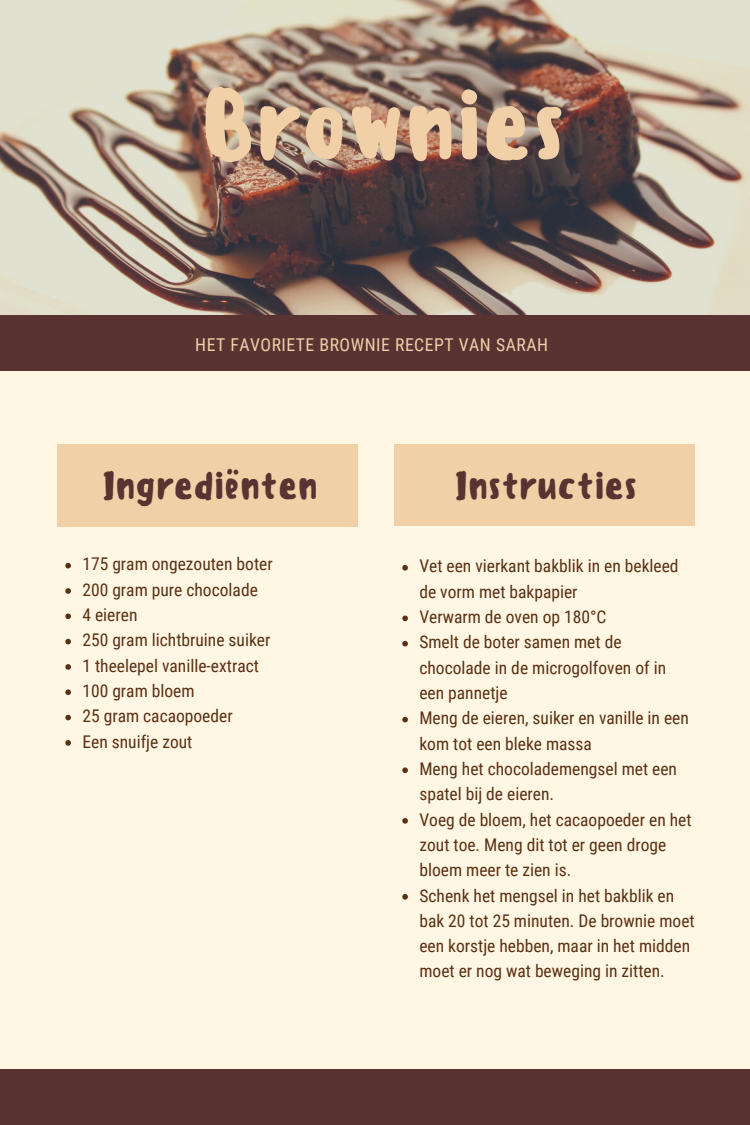
<style>
.page{position:relative;width:750px;height:1125px;background:#fff7e4}
.page>*{position:absolute;margin:0;border:0;box-sizing:border-box;transform-origin:0 0}
.t1{font:500 94.38px "Sensei";color:#f1cfa7}
.t2{font:500 36.88px "Sensei";color:#593331}
.t3{font:17.62px "Roboto Condensed";letter-spacing:.03em;color:#f1cfa7}
.t4{font:17.5px/25.2px "Roboto Condensed";color:#5a3013}
</style>
<div class="page">
<img style="left:0;top:0;width:750px;height:316px">
<div style="left:57px;top:445px;width:301px;height:81px;background:#f1cfa7"></div>
<div style="left:0;top:1069px;width:750px;height:56px;background:#593331"></div>
<div style="left:394px;top:444px;width:301px;height:82px;background:#f1cfa7"></div>
<div style="left:0;top:316px;width:750px;height:55px;background:#593331"></div>
<svg style="left:65px;top:563px;width:6px;height:6px"></svg>
<svg style="left:65px;top:588px;width:6px;height:6px"></svg>
<svg style="left:65px;top:614px;width:6px;height:5px"></svg>
<svg style="left:65px;top:639px;width:6px;height:5px"></svg>
<svg style="left:65px;top:664px;width:6px;height:6px"></svg>
<svg style="left:65px;top:689px;width:6px;height:6px"></svg>
<svg style="left:65px;top:715px;width:6px;height:5px"></svg>
<svg style="left:65px;top:740px;width:6px;height:6px"></svg>
<svg style="left:402px;top:565px;width:6px;height:6px"></svg>
<svg style="left:402px;top:616px;width:6px;height:5px"></svg>
<svg style="left:402px;top:641px;width:6px;height:6px"></svg>
<svg style="left:402px;top:717px;width:6px;height:5px"></svg>
<svg style="left:402px;top:767px;width:6px;height:6px"></svg>
<svg style="left:402px;top:818px;width:6px;height:6px"></svg>
<svg style="left:402px;top:894px;width:6px;height:6px"></svg>
<h1 class="t1" style="left:201px;top:70px;width:367px">Brownies</h1>
<p class="t3" style="left:195px;top:335px;width:354px">HET FAVORIETE BROWNIE RECEPT VAN SARAH</p>
<h2 class="t2" style="left:102px;top:464px;width:217px">Ingrediënten</h2>
<h2 class="t2" style="left:455px;top:464px;width:184px">Instructies</h2>
<p class="t4" style="left:82px;top:552px;width:192px">175 gram ongezouten boter<br>200 gram pure chocolade<br>4 eieren<br>250 gram lichtbruine suiker<br>1 theelepel vanille-extract<br>100 gram bloem<br>25 gram cacaopoeder<br>Een snuifje zout</p>
<p class="t4" style="left:419px;top:554px;width:277px">Vet een vierkant bakblik in en bekleed de vorm met bakpapier<br>Verwarm de oven op 180°C<br>Smelt de boter samen met de chocolade in de microgolfoven of in een pannetje<br>Meng de eieren, suiker en vanille in een kom tot een bleke massa<br>Meng het chocolademengsel met een spatel bij de eieren.<br>Voeg de bloem, het cacaopoeder en het zout toe. Meng dit tot er geen droge bloem meer te zien is.<br>Schenk het mengsel in het bakblik en bak 20 tot 25 minuten. De brownie moet een korstje hebben, maar in het midden moet er nog wat beweging in zitten.</p>
</div>
